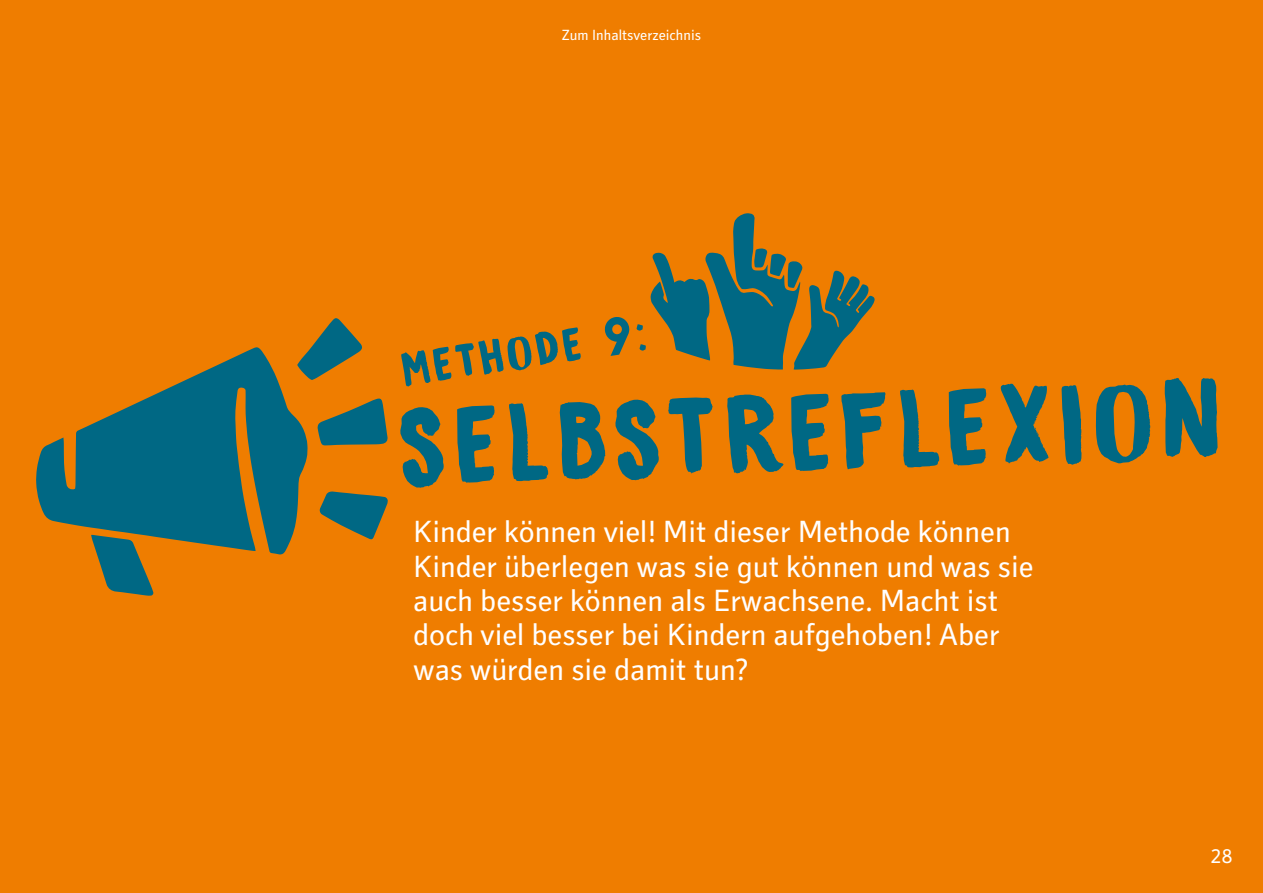
<style>
.page{position:relative;width:1263px;height:893px;background:#ef7d00}
.page>*{position:absolute;margin:0;border:0;box-sizing:border-box;transform-origin:0 0}
.t1{font:112.65px "DK Bygone";color:#006884}
.t2{font:48px "DK Bygone";color:#006884}
.t3{font:31.2px/34.3px "Secca Kj G";color:#fff}
.t4{font:21px "Secca Kj G";color:#fff}
.t5{font:15px "Secca Kj G";color:#fff}
.s1{font-family:"Antraste"}
</style>
<div class="page">
<svg style="left:650px;top:213px;width:225px;height:157px;background:#867339"></svg>
<svg style="left:36px;top:347px;width:272px;height:208px;background:#586f52"></svg>
<svg style="left:91px;top:535px;width:63px;height:61px;background:#5d7050"></svg>
<svg style="left:318px;top:398px;width:70px;height:47px;background:#476e5c"></svg>
<svg style="left:320px;top:491px;width:68px;height:49px;background:#576f53"></svg>
<svg style="left:297px;top:317px;width:66px;height:63px;background:#7c723f"></svg>
<p class="t5" style="left:562px;top:27px;width:141px">Zum Inhaltsverzeichnis</p>
<h2 class="t2" style="left:399px;top:343px;width:247px;rotate:-8deg">METHODE <span class="s1">9</span>:</h2>
<h1 class="t1" style="left:397px;top:386px;width:823px;rotate:-2deg">SELBSTREFLEXION</h1>
<p class="t3" style="left:413px;top:516px;width:622px">Kinder können viel! Mit dieser Methode können Kinder überlegen was sie gut können und was sie auch besser können als Erwachsene. Macht ist doch viel besser bei Kindern aufgehoben! Aber was würden sie damit tun?</p>
<p class="t4" style="left:1210px;top:844px;width:24px">28</p>
</div>
